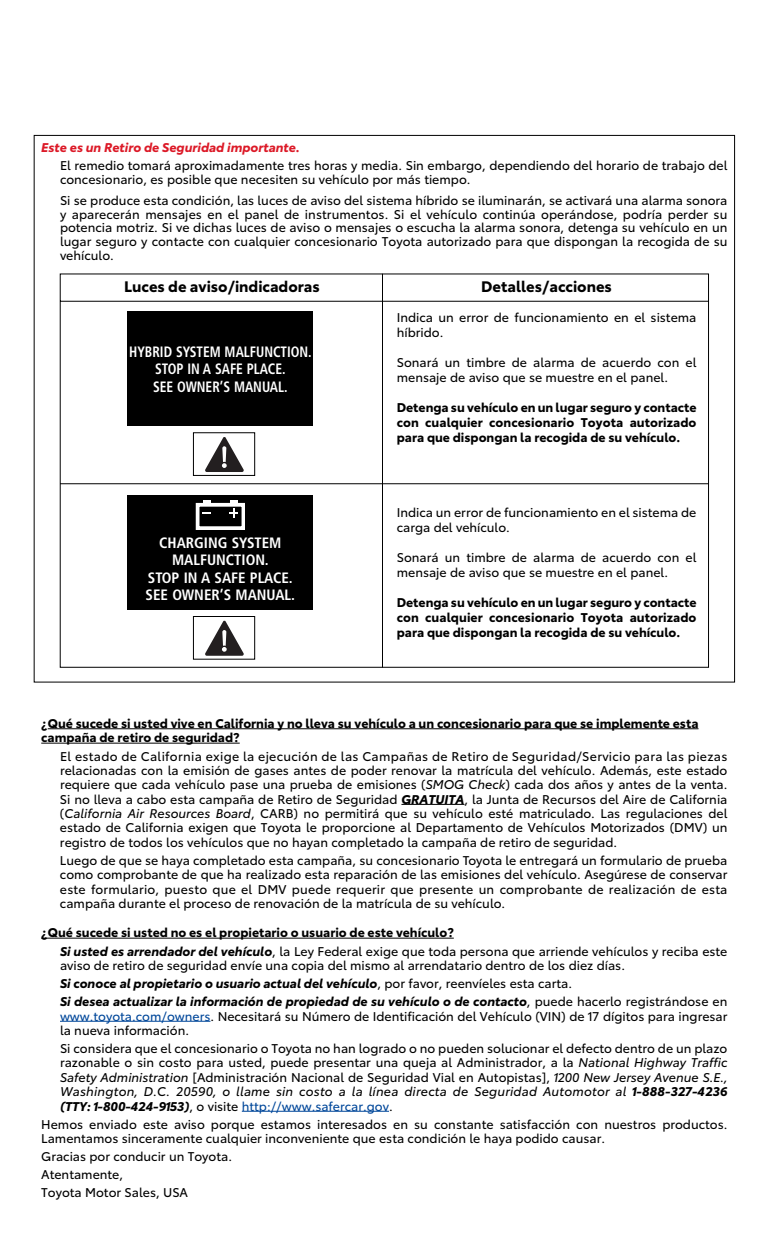
<style>
.page{position:relative;width:765px;height:1260px;background:#fff}
.page>*{position:absolute;margin:0;border:0;box-sizing:border-box;transform-origin:0 0}
.t1{font:700 condensed 15px/17.5px "Frutiger";color:#fff;text-align:center}
.t2{font:700 condensed 15px/17.5px "Frutiger";color:#fff;text-align:center;scale:.9 1}
.t3{font:700 15px "Toyota Type";color:#000}
.t4{font:12.5px/14.4px "Toyota Type";color:#000}
.t5{font:700 12.5px/15px "Toyota Type";color:#000;text-align:justify}
.t6{font:italic 700 12.5px "Toyota Type";color:#dc1927}
.s1{font-style:italic}
.s2{font-weight:700;font-style:italic}
.s3{font-weight:700}
.s4{color:#00479a}
</style>
<div class="page">
<hr style="left:48px;top:728px;width:651px;height:1px;background:#000">
<hr style="left:41px;top:743px;width:199px;height:1px;background:#000">
<hr style="left:401px;top:804px;width:63px;height:1px;background:#000">
<hr style="left:41px;top:938px;width:413px;height:1px;background:#000">
<hr style="left:60px;top:1021px;width:150px;height:1px;background:#00479a">
<hr style="left:242px;top:1111px;width:147px;height:1px;background:#00479a">
<svg style="left:60px;top:274px;width:649px;height:394px"></svg>
<hr style="left:382px;top:274px;width:1px;height:394px;background:#000">
<div style="left:128px;top:311px;width:185px;height:115px;background:#000"></div>
<svg style="left:205px;top:437px;width:39px;height:35px"></svg>
<div style="left:193px;top:432px;width:62px;height:44px;border:1px solid #000"></div>
<hr style="left:60px;top:484px;width:649px;height:1px;background:#000">
<div style="left:128px;top:495px;width:185px;height:114px;background:#000"></div>
<svg style="left:205px;top:621px;width:39px;height:35px"></svg>
<div style="left:193px;top:616px;width:62px;height:44px;border:1px solid #000"></div>
<svg style="left:196px;top:500px;width:48px;height:30px"></svg>
<p class="t6" style="left:41px;top:143px;width:260px">Este es un Retiro de Seguridad importante.</p>
<p class="t4" style="left:60px;top:160px;width:669px;line-height:13.8px">El remedio tomará aproximadamente tres horas y media. Sin embargo, dependiendo del horario de trabajo del concesionario, es posible que necesiten su vehículo por más tiempo.</p>
<p class="t4" style="left:60px;top:195px;width:669px;line-height:13.8px;text-align:justify">Si se produce esta condición, las luces de aviso del sistema híbrido se iluminarán, se activará una alarma sonora y aparecerán mensajes en el panel de instrumentos. Si el vehículo continúa operándose, podría perder su potencia motriz. Si ve dichas luces de aviso o mensajes o escucha la alarma sonora, detenga su vehículo en un lugar seguro y contacte con cualquier concesionario Toyota autorizado para que dispongan la recogida de su vehículo.</p>
<p class="t3" style="left:124px;top:281px;width:197px">Luces de aviso/indicadoras</p>
<p class="t2" style="left:129px;top:344px;width:204px">HYBRID SYSTEM MALFUNCTION.<br>STOP IN A SAFE PLACE.<br>SEE OWNER’S MANUAL.</p>
<p class="t1" style="left:146px;top:535px;width:151px">CHARGING SYSTEM<br>MALFUNCTION.<br>STOP IN A SAFE PLACE.<br>SEE OWNER’S MANUAL.</p>
<p class="t3" style="left:481px;top:281px;width:132px">Detalles/acciones</p>
<p class="t4" style="left:397px;top:311px;width:301px;line-height:15px">Indica un error de funcionamiento en el sistema híbrido.</p>
<p class="t4" style="left:397px;top:356px;width:301px;line-height:15px">Sonará un timbre de alarma de acuerdo con el mensaje de aviso que se muestre en el panel.</p>
<p class="t5" style="left:397px;top:401px;width:301px">Detenga su vehículo en un lugar seguro y contacte con cualquier concesionario Toyota autorizado para que dispongan la recogida de su vehículo.</p>
<p class="t4" style="left:397px;top:506px;width:301px;line-height:15px">Indica un error de funcionamiento en el sistema de carga del vehículo.</p>
<p class="t4" style="left:397px;top:551px;width:301px;line-height:15px">Sonará un timbre de alarma de acuerdo con el mensaje de aviso que se muestre en el panel.</p>
<p class="t5" style="left:397px;top:596px;width:301px">Detenga su vehículo en un lugar seguro y contacte con cualquier concesionario Toyota autorizado para que dispongan la recogida de su vehículo.</p>
<p class="t5" style="left:41px;top:718px;width:659px;line-height:14.4px">¿Qué sucede si usted vive en California y no lleva su vehículo a un concesionario para que se implemente esta campaña de retiro de seguridad?</p>
<p class="t4" style="left:60px;top:750px;width:669px;text-align:justify">El estado de California exige la ejecución de las Campañas de Retiro de Seguridad/Servicio para las piezas relacionadas con la emisión de gases antes de poder renovar la matrícula del vehículo. Además, este estado requiere que cada vehículo pase una prueba de emisiones (<span class="s1">SMOG Check</span>) cada dos años y antes de la venta.<br>Si no lleva a cabo esta campaña de Retiro de Seguridad <span class="s2">GRATUITA</span>, la Junta de Recursos del Aire de California (<span class="s1">California Air Resources Board</span>, CARB) no permitirá que su vehículo esté matriculado. Las regulaciones del estado de California exigen que Toyota le proporcione al Departamento de Vehículos Motorizados (DMV) un registro de todos los vehículos que no hayan completado la campaña de retiro de seguridad.</p>
<p class="t4" style="left:60px;top:854px;width:669px;text-align:justify">Luego de que se haya completado esta campaña, su concesionario Toyota le entregará un formulario de prueba como comprobante de que ha realizado esta reparación de las emisiones del vehículo. Asegúrese de conservar este formulario, puesto que el DMV puede requerir que presente un comprobante de realización de esta campaña durante el proceso de renovación de la matrícula de su vehículo.</p>
<p class="t4" style="left:60px;top:925px;width:669px;line-height:18.1px;text-indent:-19px"><span class="s3">¿Qué sucede si usted no es el propietario o usuario de este vehículo?<br></span><span class="s2">Si usted es arrendador del vehículo</span>, la Ley Federal exige que toda persona que arriende vehículos y reciba este</p>
<p class="t4" style="left:60px;top:958px;width:669px;line-height:18.1px">aviso de retiro de seguridad envíe una copia del mismo al arrendatario dentro de los diez días.<br><span class="s2">Si conoce al propietario o usuario actual del vehículo</span>, por favor, reenvíeles esta carta.<br><span class="s2">Si desea actualizar la información de propiedad de su vehículo o de contacto</span>, puede hacerlo registrándose en</p>
<p class="t4" style="left:60px;top:1010px;width:669px"><span class="s4">www.toyota.com/owners</span>. Necesitará su Número de Identificación del Vehículo (VIN) de 17 dígitos para ingresar la nueva información.</p>
<p class="t4" style="left:60px;top:1043px;width:669px;text-align:justify">Si considera que el concesionario o Toyota no han logrado o no pueden solucionar el defecto dentro de un plazo razonable o sin costo para usted, puede presentar una queja al Administrador, a la <span class="s1">National Highway Traffic Safety Administration</span> [Administración Nacional de Seguridad Vial en Autopistas], <span class="s1">1200 New Jersey Avenue S.E., Washington, D.C. 20590, o llame sin costo a la línea directa de Seguridad Automotor al</span> <span class="s2">1-888-327-4236 (TTY: 1-800-424-9153)</span>, o visite <span class="s4">http://www.safercar.gov</span>.</p>
<p class="t4" style="left:41px;top:1118px;width:688px">Hemos enviado este aviso porque estamos interesados en su constante satisfacción con nuestros productos.<br>Lamentamos sinceramente cualquier inconveniente que esta condición le haya podido causar.</p>
<p class="t4" style="left:41px;top:1149px;width:192px;line-height:18.1px">Gracias por conducir un Toyota.<br>Atentamente,<br>Toyota Motor Sales, USA</p>
</div>
